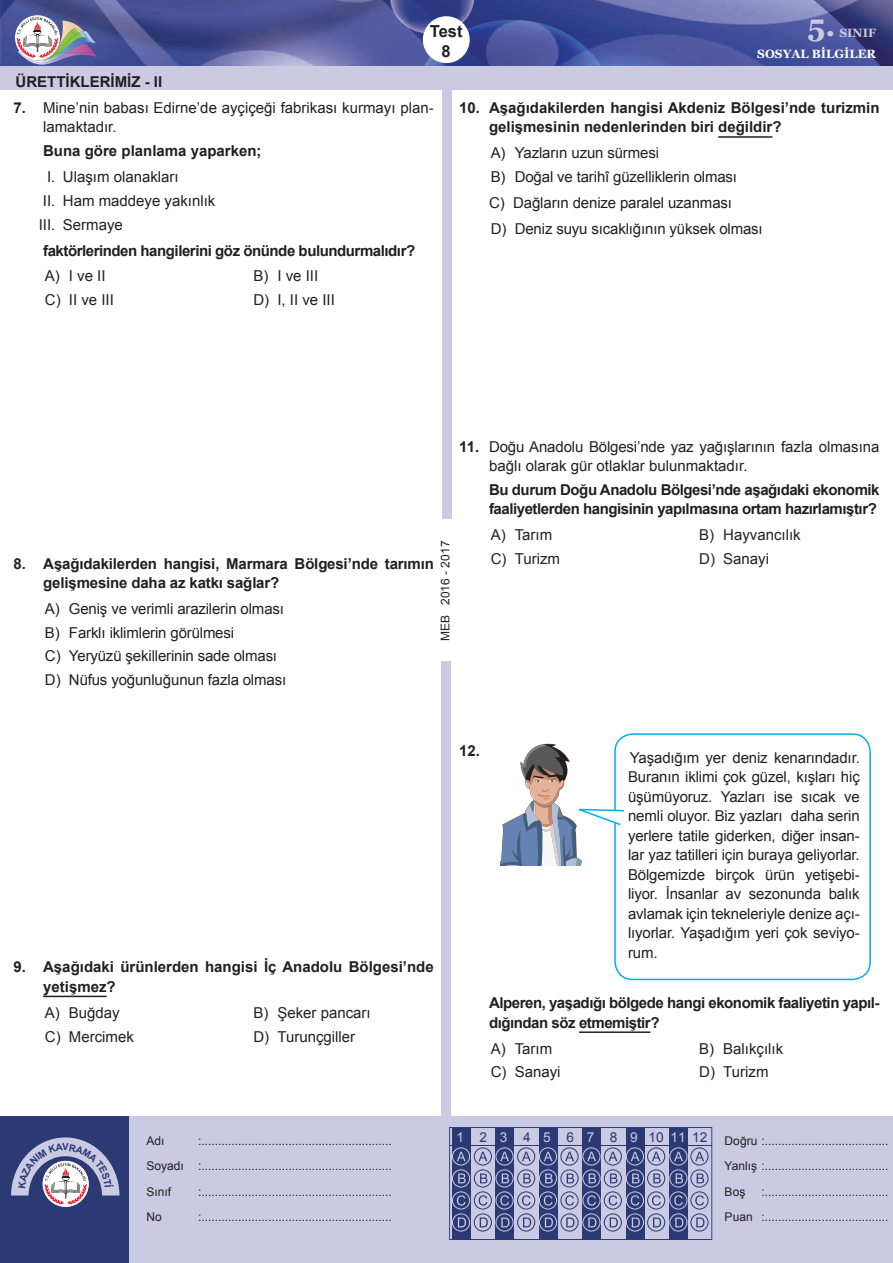
<style>
.page{position:relative;width:893px;height:1263px;background:#fff}
.page>*{position:absolute;margin:0;border:0;box-sizing:border-box;transform-origin:0 0}
.t1{font:700 30px "Georgia";color:#cacae2}
.t2{font:700 16.5px "Arial";color:#231f20}
.tekli{font:15px/19.5px "Arial";letter-spacing:-.01em;color:#231f20}
.soru{font:700 15px/19.5px "Arial";letter-spacing:-.03em;color:#231f20}
.soru-2{font:700 15px/19.5px "Arial";color:#231f20}
.soruacik{font:15px/19.5px "Arial";color:#231f20}
.ikili{font:15px "Arial";color:#231f20}
.tekli-2{font:700 15px/19.5px "Arial";color:#231f20}
.öncüller{font:15px "Arial";color:#231f20}
.soru-3{font:15px "Arial";letter-spacing:-.01em;color:#231f20}
.t3{font:13.65px "Arial";color:#2b3974}
.t4{font:12px/25.5px "Arial";color:#231f20}
.t5{font:700 12px "Georgia";color:#fff}
.t6{font:700 12px "Georgia";color:#cacae2}
.s1{font-weight:700}
.s2{color:#cacae2}
</style>
<div class="page">
<div style="left:442px;top:662px;width:9px;height:476px;background:#cacae2"></div>
<img style="left:0;top:0;width:892px;height:66px">
<div style="left:0;top:1116px;width:129px;height:147px;background:#2b3974"></div>
<div style="left:129px;top:1116px;width:764px;height:147px;background:#cacae2"></div>
<div style="left:442px;top:90px;width:9px;height:428px;background:#cacae2"></div>
<svg style="left:449px;top:1127px;width:263px;height:113px"></svg>
<div style="left:0;top:66px;width:893px;height:24px;background:#cacae2"></div>
<div style="left:423px;top:16px;width:47px;height:47px;background:#fff;border-radius:50%"></div>
<img style="left:18px;top:60px;width:42px;height:5px">
<img style="left:58px;top:52px;width:39px;height:9px">
<img style="left:87px;top:31px;width:9px;height:21px">
<img style="left:19px;top:60px;width:39px;height:3px">
<svg style="left:16px;top:17px;width:71px;height:43px"></svg>
<hr style="left:43px;top:996px;width:64px;height:1px;background:#231f20">
<hr style="left:718px;top:136px;width:54px;height:2px;background:#231f20">
<hr style="left:579px;top:1031px;width:71px;height:2px;background:#231f20">
<div style="left:614px;top:733px;width:257px;height:247px;border:2px solid #00aeef;border-radius:18px"></div>
<svg style="left:499px;top:743px;width:126px;height:124px"></svg>
<svg style="left:11px;top:1137px;width:108px;height:67px"></svg>
<p class="t2" style="left:430px;top:20px;width:34px">Test</p>
<p class="t2" style="left:442px;top:40px;width:11px">8</p>
<h1 class="t1" style="left:808px;top:7px;width:29px">5.</h1>
<p class="t6" style="left:839px;top:25px;width:38px">SINIF</p>
<p class="t5" style="left:757px;top:46px;width:120px">SOSYAL BİLGİLER</p>
<p class="soru-2" style="left:16px;top:72px;width:148px">ÜRETTİKLERİMİZ - II</p>
<p class="soruacik" style="left:43px;top:98px;width:392px;text-indent:-30px"><span class="s1">7.</span> Mine’nin babası Edirne’de ayçiçeği fabrikası kurmayı plan&shy;lamaktadır.</p>
<p class="soru-2" style="left:43px;top:142px;width:220px">Buna göre planlama yaparken;</p>
<p class="öncüller" style="left:47px;top:167px;width:133px">I. Ulaşım olanakları</p>
<p class="öncüller" style="left:43px;top:191px;width:174px">II. Ham maddeye yakınlık</p>
<p class="öncüller" style="left:39px;top:215px;width:86px">III. Sermaye</p>
<p class="soru" style="left:43px;top:241px;width:374px">faktörlerinden hangilerini göz önünde bulundurmalıdır?</p>
<p class="ikili" style="left:45px;top:266px;width:62px">A) I ve II</p>
<p class="ikili" style="left:253px;top:266px;width:66px">B) I ve III</p>
<p class="ikili" style="left:45px;top:290px;width:71px">C) II ve III</p>
<p class="ikili" style="left:253px;top:290px;width:83px">D) I, II ve III</p>
<p class="soru-2" style="left:489px;top:98px;width:392px;text-indent:-30px">10. Aşağıdakilerden hangisi Akdeniz Bölgesi’nde turizmin gelişmesinin nedenlerinden biri değildir?</p>
<p class="tekli" style="left:491px;top:143px;width:170px">A) Yazların uzun sürmesi</p>
<p class="tekli" style="left:491px;top:167px;width:248px">B) Doğal ve tarihî güzelliklerin olması</p>
<p class="soru-3" style="left:489px;top:193px;width:245px">C) Dağların denize paralel uzanması</p>
<p class="tekli" style="left:491px;top:219px;width:274px">D) Deniz suyu sıcaklığının yüksek olması</p>
<p class="tekli-2" style="left:43px;top:554px;width:392px;text-indent:-30px">8. Aşağıdakilerden hangisi, Marmara Bölgesi’nde tarımın gelişmesine daha az katkı sağlar?</p>
<p class="tekli" style="left:45px;top:597px;width:243px;line-height:23.7px">A) Geniş ve verimli arazilerin olması B) Farklı iklimlerin görülmesi<br>C) Yeryüzü şekillerinin sade olması D) Nüfus yoğunluğunun fazla olması</p>
<p class="t4" style="left:433px;top:641px;width:102px;rotate:-90deg">MEB 2016 - 2017</p>
<p class="soruacik" style="left:489px;top:437px;width:392px;text-indent:-30px"><span class="s1">11.</span> Doğu Anadolu Bölgesi’nde yaz yağışlarının fazla olmasına bağlı olarak gür otlaklar bulunmaktadır.</p>
<p class="soru" style="left:489px;top:480px;width:392px">Bu durum Doğu Anadolu Bölgesi’nde aşağıdaki ekonomik faaliyetlerden hangisinin yapılmasına ortam hazırlamıştır?</p>
<p class="ikili" style="left:491px;top:525px;width:63px">A) Tarım</p>
<p class="ikili" style="left:699px;top:525px;width:103px">B) Hayvancılık</p>
<p class="ikili" style="left:491px;top:549px;width:71px">C) Turizm</p>
<p class="ikili" style="left:699px;top:549px;width:71px">D) Sanayi</p>
<p class="soru-2" style="left:43px;top:958px;width:392px;text-indent:-30px">9. Aşağıdaki ürünlerden hangisi İç Anadolu Bölgesi’nde yetişmez?</p>
<p class="ikili" style="left:45px;top:1003px;width:76px">A) Buğday</p>
<p class="ikili" style="left:253px;top:1003px;width:119px">B) Şeker pancarı</p>
<p class="ikili" style="left:45px;top:1026px;width:90px">C) Mercimek</p>
<p class="ikili" style="left:253px;top:1026px;width:103px">D) Turunçgiller</p>
<p class="soru" style="left:459px;top:741px;width:22px">12.</p>
<p class="tekli" style="left:628px;top:748px;width:233px;text-align:justify">Yaşadığım yer deniz kenarındadır.<br>Buranın iklimi çok güzel, kışları hiç üşümüyoruz. Yazları ise sıcak ve nemli oluyor. Biz yazları daha serin yerlere tatile giderken, diğer insan&shy;lar yaz tatilleri için buraya geliyorlar.<br>Bölgemizde birçok ürün yetişebi&shy;liyor. İnsanlar av sezonunda balık avlamak için tekneleriyle denize açı&shy;lıyorlar. Yaşadığım yeri çok seviyo&shy;rum.</p>
<p class="soru" style="left:489px;top:994px;width:392px">Alperen, yaşadığı bölgede hangi ekonomik faaliyetin yapıl&shy;dığından söz etmemiştir?</p>
<p class="ikili" style="left:491px;top:1038px;width:63px">A) Tarım</p>
<p class="ikili" style="left:699px;top:1038px;width:86px">B) Balıkçılık</p>
<p class="ikili" style="left:491px;top:1062px;width:71px">C) Sanayi</p>
<p class="ikili" style="left:699px;top:1062px;width:71px">D) Turizm</p>
<p class="t3" style="left:456px;top:1128px;width:252px"><span class="s2">1</span> 2 <span class="s2">3</span> 4 <span class="s2">5</span> 6 <span class="s2">7</span> 8 <span class="s2">9</span> 10 <span class="s2">11</span> 12</p>
<p class="t4" style="left:146px;top:1128px;width:39px">Adı<br>Soyadı<br>Sınıf<br>No</p>
<p class="t4" style="left:198px;top:1128px;width:195px;text-align:justify">:......................................................... :......................................................... :......................................................... :.........................................................</p>
<p class="t4" style="left:725px;top:1128px;width:165px">Doğru :.....................................<br>Yanlış :.....................................<br>Boş<br>Puan</p>
<p class="t4" style="left:762px;top:1179px;width:128px">:..................................... :.....................................</p>
</div>
